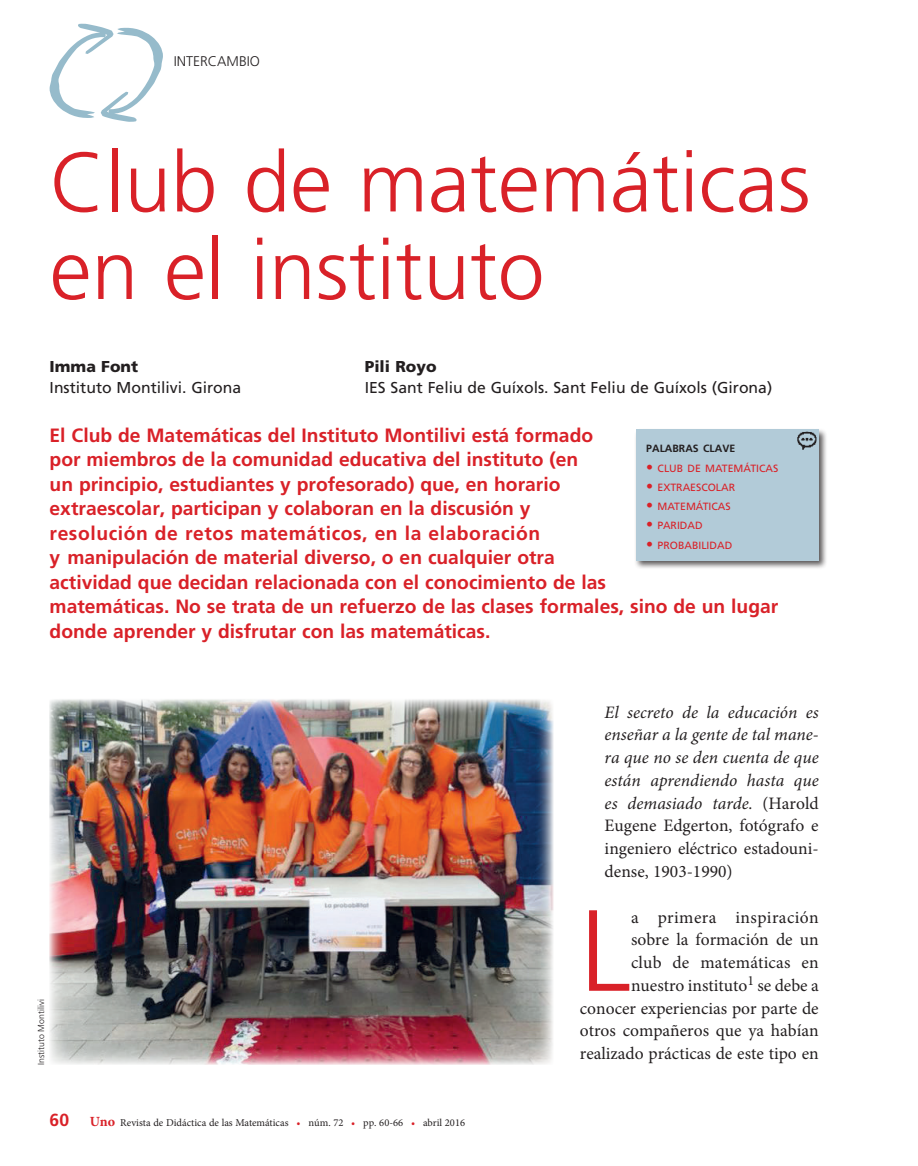
<style>
.page{position:relative;width:918px;height:1166px;background:#fff}
.page>*{position:absolute;margin:0;border:0;box-sizing:border-box;transform-origin:0 0}
.t1{font:300 115.33px "Frutiger LT Std";color:#d92128}
.t2{font:300 84px/87.5px "Frutiger LT Std";color:#d92128}
.t3{font:700 19.25px/24.5px "Frutiger LT Std";color:#d92128}
.t4{font:italic 17.5px/22.8px "Minion Pro";color:#231f20;text-align:justify}
.t5{font:17.5px/22.8px "Minion Pro";color:#231f20;text-align:right}
.t6{font:15.75px "Frutiger LT Std";color:#231f20}
.t7{font:900 15.75px "Frutiger LT Std";color:#231f20}
.t8{font:300 14px "Frutiger LT Std";color:#231f20}
.t9{font:10.5px "Minion Pro";color:#231f20}
.t10{font:10.5px "Frutiger LT Std";color:#d92128}
.t11{font:700 10.5px "Frutiger LT Std";color:#231f20}
.t12{font:300 8.75px "Frutiger LT Std";color:#231f20}
.s1{font-weight:700;font-size:14px}
.s2{font-family:"Frutiger LT Std";font-weight:700;font-size:17.5px;color:#d92128}
.s3{font-weight:700;font-size:14px;color:#d92128}
.s4{color:#d92128}
.s5{font-style:normal}
</style>
<div class="page">
<svg style="left:49px;top:23px;width:114px;height:99px"></svg>
<img style="left:50px;top:699px;width:503px;height:366px">
<div style="left:634px;top:428px;width:193px;height:142px;background:#231f20;opacity:.75"></div>
<div style="left:636px;top:429px;width:183px;height:132px;background:#b2cbd8"></div>
<img style="left:797px;top:432px;width:19px;height:18px">
<p class="t8" style="left:174px;top:53px;width:88px">INTERCAMBIO</p>
<h2 class="t2" style="left:50px;top:140px;width:762px">Club de matemáticas en el instituto</h2>
<p class="t7" style="left:50px;top:357px;width:90px">Imma Font</p>
<p class="t7" style="left:365px;top:357px;width:73px">Pili Royo</p>
<p class="t6" style="left:50px;top:378px;width:193px">Instituto Montilivi. Girona</p>
<p class="t6" style="left:365px;top:378px;width:409px">IES Sant Feliu de Guíxols. Sant Feliu de Guíxols (Girona)</p>
<p class="t3" style="left:50px;top:423px;width:730px">El Club de Matemáticas del Instituto Montilivi está formado<br>por miembros de la comunidad educativa del instituto (en<br>un principio, estudiantes y profesorado) que, en horario<br>extraescolar, participan y colaboran en la discusión y<br>resolución de retos matemáticos, en la elaboración<br>y manipulación de material diverso, o en cualquier otra<br>actividad que decidan relacionada con el conocimiento de las<br>matemáticas. No se trata de un refuerzo de las clases formales, sino de un lugar donde aprender y disfrutar con las matemáticas.</p>
<p class="t11" style="left:646px;top:442px;width:90px">PALABRAS CLAVE</p>
<p class="t10" style="left:646px;top:462px;width:134px"><span class="s1">•</span> CLUB DE MATEMÁTICAS</p>
<p class="t10" style="left:646px;top:481px;width:90px"><span class="s1">•</span> EXTRAESCOLAR</p>
<p class="t10" style="left:646px;top:500px;width:86px"><span class="s1">•</span> MATEMÁTICAS</p>
<p class="t10" style="left:646px;top:519px;width:58px"><span class="s1">•</span> PARIDAD</p>
<p class="t10" style="left:646px;top:539px;width:87px"><span class="s1">•</span> PROBABILIDAD</p>
<p class="t12" style="left:36px;top:1065px;width:67px;rotate:-90deg">Instituto Montilivi</p>
<p class="t9" style="left:50px;top:1116px;width:417px"><span class="s2">60</span> <span class="s3">Uno</span> Revista de Didáctica de las Matemáticas <span class="s4">•</span> núm. 72 <span class="s4">•</span> pp. 60-66 <span class="s4">•</span> abril 2016</p>
<p class="t4" style="left:604px;top:701px;width:216px">El secreto de la educación es enseñar a la gente de tal mane&shy;ra que no se den cuenta de que están aprendiendo hasta que es demasiado tarde. <span class="s5">(Harold Eugene Edgerton, fotógrafo e ingeniero eléctrico estadouni&shy;dense, 1903-1990)</span></p>
<h1 class="t1" style="left:580px;top:886px;width:53px">L</h1>
<p class="t5" style="left:580px;top:905px;width:240px">a primera inspiración<br>sobre la formación de un<br>club de matemáticas en nuestro instituto<sup>1</sup> se debe a conocer experiencias por parte de otros compañeros que ya habían realizado prácticas de este tipo en</p>
</div>
